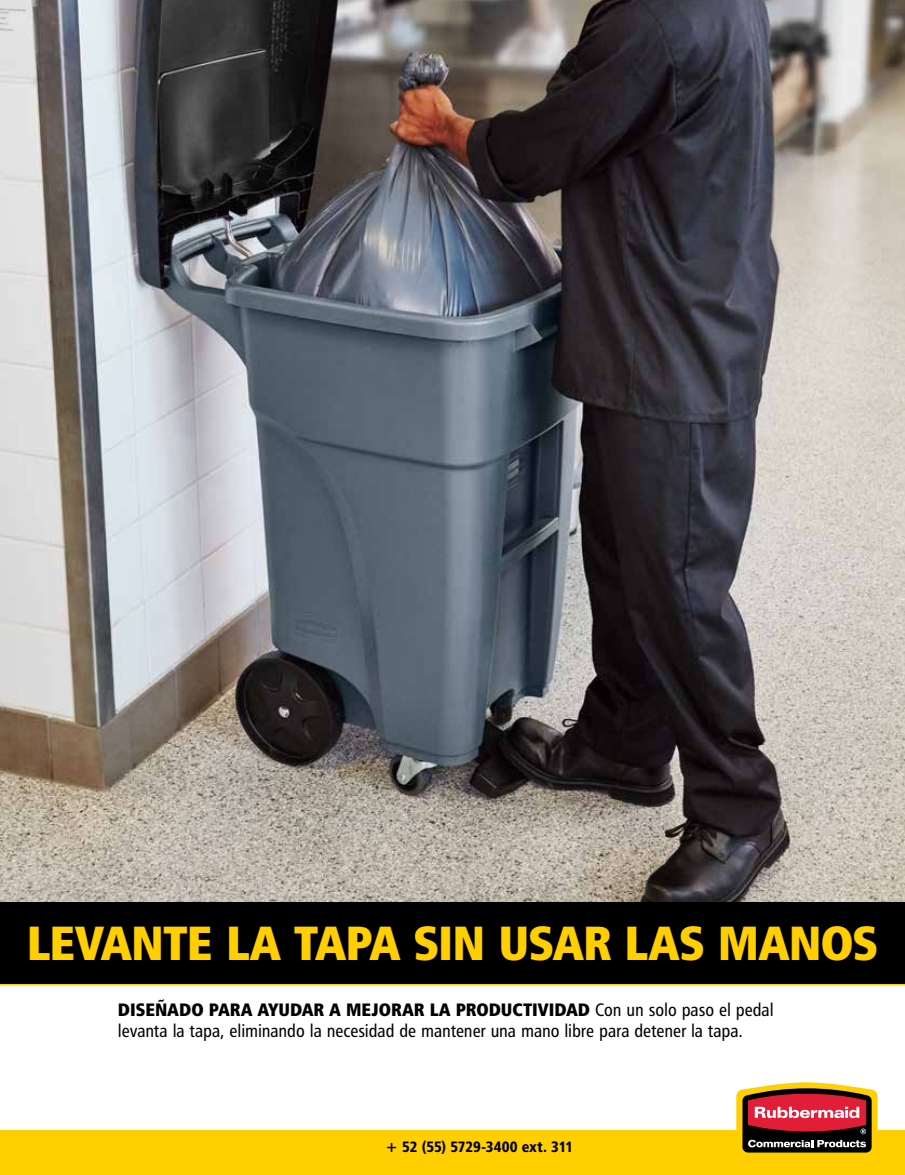
<style>
.page{position:relative;width:905px;height:1175px;background:#fff}
.page>*{position:absolute;margin:0;border:0;box-sizing:border-box;transform-origin:0 0}
.t1{font:54px "Humanist 777 BT Extra Black Cond B";letter-spacing:-.02em;color:#ffcf01}
.t2{font:48px "Humanist 777 BT Extra Black Cond B";letter-spacing:-.015em;color:#ffcf01}
.t3{font:18px "Humanist 777 BT Roman Condensed B";letter-spacing:-.005em;color:#000}
.t4{font:18px "Humanist 777 BT Extra Black Cond B";color:#000}
.t5{font:15px "Humanist 777 BT Black Condensed B";letter-spacing:-.015em;color:#000}
.s1{font-family:"Humanist 777 BT Roman Condensed B"}
</style>
<div class="page">
<svg style="left:0;top:1082px;width:904px;height:92px"></svg>
<hr style="left:0;top:984px;width:904px;height:1px;background:#ffcf01">
<div style="left:0;top:902px;width:904px;height:82px;background:#000"></div>
<img style="left:0;top:0;width:904px;height:902px">
<h1 class="t1" style="left:111px;top:908px;width:683px">HANDS-FREE LID OPERATION</h1>
<h2 class="t2" style="left:27px;top:912px;width:852px">LEVANTE LA TAPA SIN USAR LAS MANOS</h2>
<p class="t4" style="left:118px;top:997px;width:657px">DISEÑADO PARA AYUDAR A MEJORAR LA PRODUCTIVIDAD <span class="s1">Con un solo paso el pedal</span></p>
<p class="t3" style="left:118px;top:1019px;width:626px">levanta la tapa, eliminando la necesidad de mantener una mano libre para detener la tapa.</p>
<p class="t5" style="left:385px;top:1137px;width:189px">+ 52 (55) 5729-3400 ext. 311</p>
</div>
